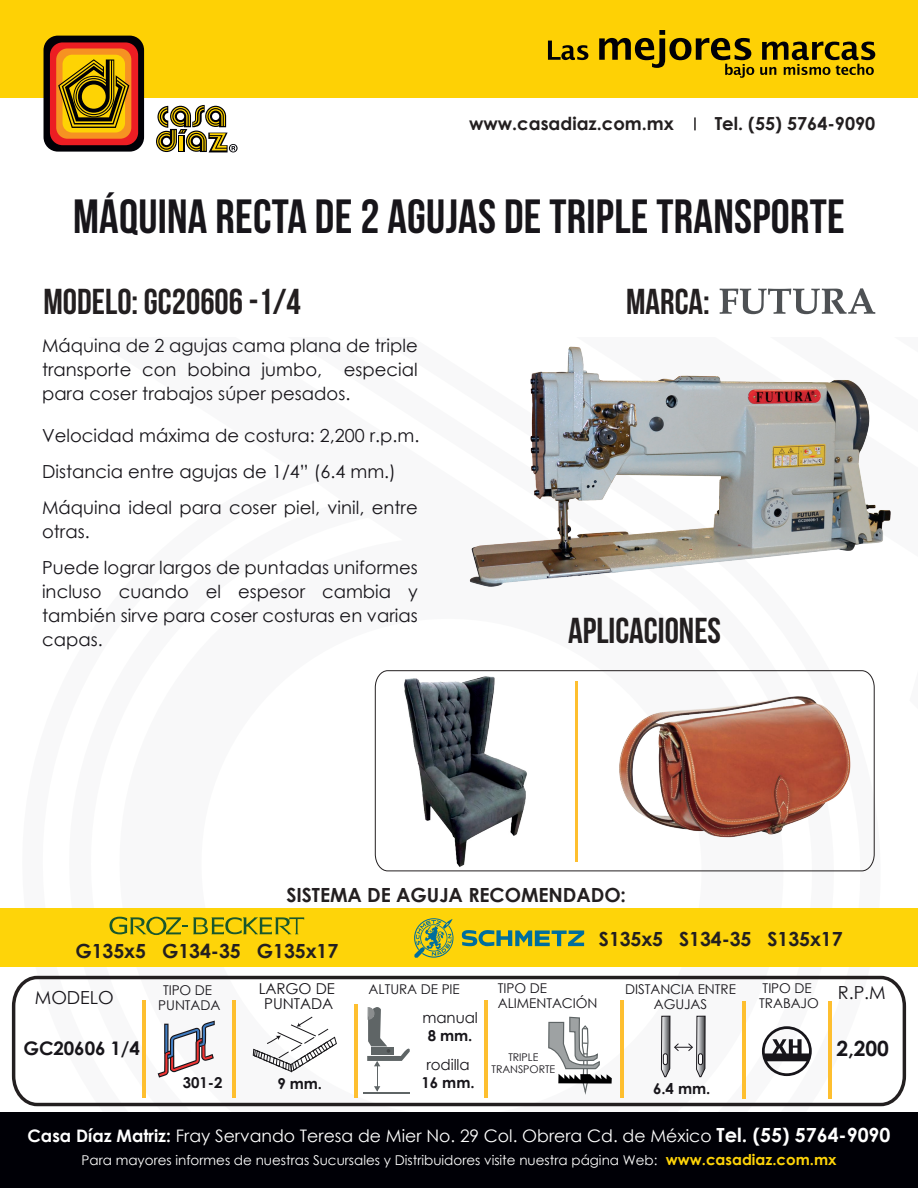
<style>
.page{position:relative;width:918px;height:1188px;background:#fff}
.page>*{position:absolute;margin:0;border:0;box-sizing:border-box;transform-origin:0 0}
.t1{font:48px "Bebas Neue";letter-spacing:.005em;color:#17151a}
.t2{font:36px "Bebas Neue";color:#231f20}
.t3{font:700 21px "Century Gothic";color:#17151a}
.t4{font:700 19.5px "Century Gothic";letter-spacing:-.005em;color:#231f20}
.t5{font:700 18.75px "Century Gothic";letter-spacing:-.005em;color:#17151a}
.t6{font:18px/24px "Century Gothic";color:#17151a;text-align:justify}
.t7{font:700 18px "Century Gothic";color:#231f20}
.t8{font:17.25px "Century Gothic";color:#fff}
.t9{font:15px/15px "Century Gothic";letter-spacing:-.005em;color:#17151a;text-align:center}
.t10{font:700 15px "Century Gothic";letter-spacing:-.005em;color:#17151a}
.t11{font:13.5px "Century Gothic";color:#fff}
.t12{font:13.5px/15px "Century Gothic";letter-spacing:-.005em;color:#17151a}
.t13{font:10.65px/11.9px "Century Gothic";letter-spacing:-.005em;color:#17151a;text-align:center}
.s1{font-weight:700}
.s2{font-weight:700;font-size:19.5px}
.s3{font-weight:700;font-size:15px;color:#fed409}
</style>
<div class="page">
<div style="left:0;top:0;width:918px;height:97px;background:#fed105"></div>
<svg style="left:548px;top:41px;width:40px;height:19px"></svg>
<svg style="left:599px;top:30px;width:155px;height:48px"></svg>
<svg style="left:760px;top:42px;width:115px;height:33px"></svg>
<svg style="left:694px;top:117px;width:2px;height:13px"></svg>
<div style="left:0;top:1112px;width:918px;height:76px;background:#000006"></div>
<div style="left:44px;top:36px;width:100px;height:116px;background:#000006;border-radius:14px"></div>
<div style="left:50px;top:42px;width:88px;height:103px;background:#ec1d23;border-radius:13px"></div>
<div style="left:56px;top:48px;width:75px;height:91px;background:#f69222;border-radius:11px"></div>
<div style="left:63px;top:55px;width:62px;height:78px;background:#fed304;border-radius:10px"></div>
<svg style="left:58px;top:59px;width:71px;height:69px"></svg>
<svg style="left:156px;top:105px;width:82px;height:47px"></svg>
<svg style="left:374px;top:670px;width:501px;height:202px"></svg>
<svg style="left:11px;top:975px;width:896px;height:132px"></svg>
<svg style="left:720px;top:288px;width:155px;height:26px"></svg>
<div style="left:0;top:909px;width:918px;height:58px;background:#fed409"></div>
<svg style="left:110px;top:917px;width:194px;height:18px"></svg>
<svg style="left:414px;top:918px;width:40px;height:40px"></svg>
<svg style="left:462px;top:930px;width:122px;height:16px"></svg>
<img style="left:469px;top:346px;width:422px;height:241px">
<img style="left:612px;top:687px;width:239px;height:162px">
<img style="left:394px;top:671px;width:155px;height:198px">
<svg style="left:158px;top:1021px;width:57px;height:57px"></svg>
<hr style="left:233px;top:1000px;width:3px;height:97px;background:#febf2f">
<hr style="left:355px;top:1004px;width:3px;height:93px;background:#febf2f">
<hr style="left:485px;top:1000px;width:3px;height:97px;background:#febf2f">
<hr style="left:621px;top:1000px;width:3px;height:97px;background:#febf2f">
<hr style="left:829px;top:1001px;width:3px;height:97px;background:#febf2f">
<hr style="left:743px;top:1001px;width:3px;height:97px;background:#febf2f">
<hr style="left:142px;top:1000px;width:3px;height:97px;background:#febf2f">
<svg style="left:762px;top:1026px;width:50px;height:50px"></svg>
<svg style="left:547px;top:1016px;width:65px;height:91px"></svg>
<hr style="left:363px;top:1092px;width:47px;height:2px;background:#5f6566">
<svg style="left:367px;top:1004px;width:44px;height:88px"></svg>
<svg style="left:253px;top:1016px;width:84px;height:56px"></svg>
<svg style="left:661px;top:1015px;width:45px;height:63px"></svg>
<hr style="left:575px;top:681px;width:3px;height:180px;background:#febf2f">
<p class="t7" style="left:469px;top:110px;width:206px">www.casadiaz.com.mx</p>
<p class="t7" style="left:715px;top:110px;width:162px">Tel. (55) 5764-9090</p>
<h1 class="t1" style="left:73px;top:190px;width:773px">MÁQUINA RECTA DE 2 AGUJAS DE TRIPLE TRANSPORTE</h1>
<h2 class="t2" style="left:44px;top:282px;width:259px">MODELO: GC20606 -1/4</h2>
<p class="t6" style="left:42px;top:334px;width:377px">Máquina de 2 agujas cama plana de triple transporte con bobina jumbo, especial para coser trabajos súper pesados.</p>
<p class="t6" style="left:42px;top:418px;width:379px;line-height:36px;text-align:left">Velocidad máxima de costura: 2,200 r.p.m.<br>Distancia entre agujas de 1/4” (6.4 mm.)<br>Máquina ideal para coser piel, vinil, entre</p>
<p class="t6" style="left:42px;top:514px;width:377px;line-height:36px">otras.<br>Puede lograr largos de puntadas uniformes</p>
<p class="t6" style="left:42px;top:580px;width:377px">incluso cuando el espesor cambia y también sirve para coser costuras en varias capas.</p>
<h2 class="t2" style="left:626px;top:282px;width:85px">MARCA:</h2>
<h2 class="t2" style="left:568px;top:610px;width:154px">APLICACIONES</h2>
<p class="t4" style="left:287px;top:880px;width:341px">SISTEMA DE AGUJA RECOMENDADO:</p>
<p class="t4" style="left:75px;top:936px;width:264px">G135x5 G134-35 G135x17</p>
<p class="t4" style="left:599px;top:924px;width:245px">S135x5 S134-35 S135x17</p>
<p class="t12" style="left:498px;top:980px;width:101px">TIPO DE<br>ALIMENTACIÓN</p>
<p class="t9" style="left:259px;top:981px;width:78px">LARGO DE<br>PUNTADA</p>
<p class="t12" style="left:759px;top:980px;width:61px">TIPO DE<br>TRABAJO</p>
<p class="t12" style="left:625px;top:981px;width:112px;text-align:center">DISTANCIA ENTRE<br>AGUJAS</p>
<p class="t12" style="left:369px;top:981px;width:93px">ALTURA DE PIE</p>
<p class="t12" style="left:163px;top:983px;width:51px">TIPO DE</p>
<p class="t6" style="left:838px;top:980px;width:49px">R.P.M</p>
<p class="t12" style="left:158px;top:998px;width:64px">PUNTADA</p>
<p class="t6" style="left:35px;top:985px;width:80px">MODELO</p>
<p class="t9" style="left:422px;top:1010px;width:57px">manual</p>
<p class="t10" style="left:428px;top:1024px;width:46px">8 mm.</p>
<p class="t9" style="left:426px;top:1056px;width:45px">rodilla</p>
<p class="t5" style="left:23px;top:1034px;width:118px">GC20606 1/4</p>
<p class="t3" style="left:836px;top:1033px;width:54px">2,200</p>
<p class="t13" style="left:492px;top:1051px;width:65px">TRIPLE<br>TRANSPORTE</p>
<p class="t10" style="left:183px;top:1071px;width:41px">301-2</p>
<p class="t10" style="left:422px;top:1071px;width:55px">16 mm.</p>
<p class="t10" style="left:277px;top:1072px;width:46px">9 mm.</p>
<p class="t10" style="left:653px;top:1077px;width:59px">6.4 mm.</p>
<p class="t8" style="left:28px;top:1124px;width:864px"><span class="s1">Casa Díaz Matriz:</span> Fray Servando Teresa de Mier No. 29 Col. Obrera Cd. de México <span class="s2">Tel. (55) 5764-9090</span></p>
<p class="t11" style="left:81px;top:1151px;width:757px">Para mayores informes de nuestras Sucursales y Distribuidores visite nuestra página Web: <span class="s3">www.casadiaz.com.mx</span></p>
</div>
